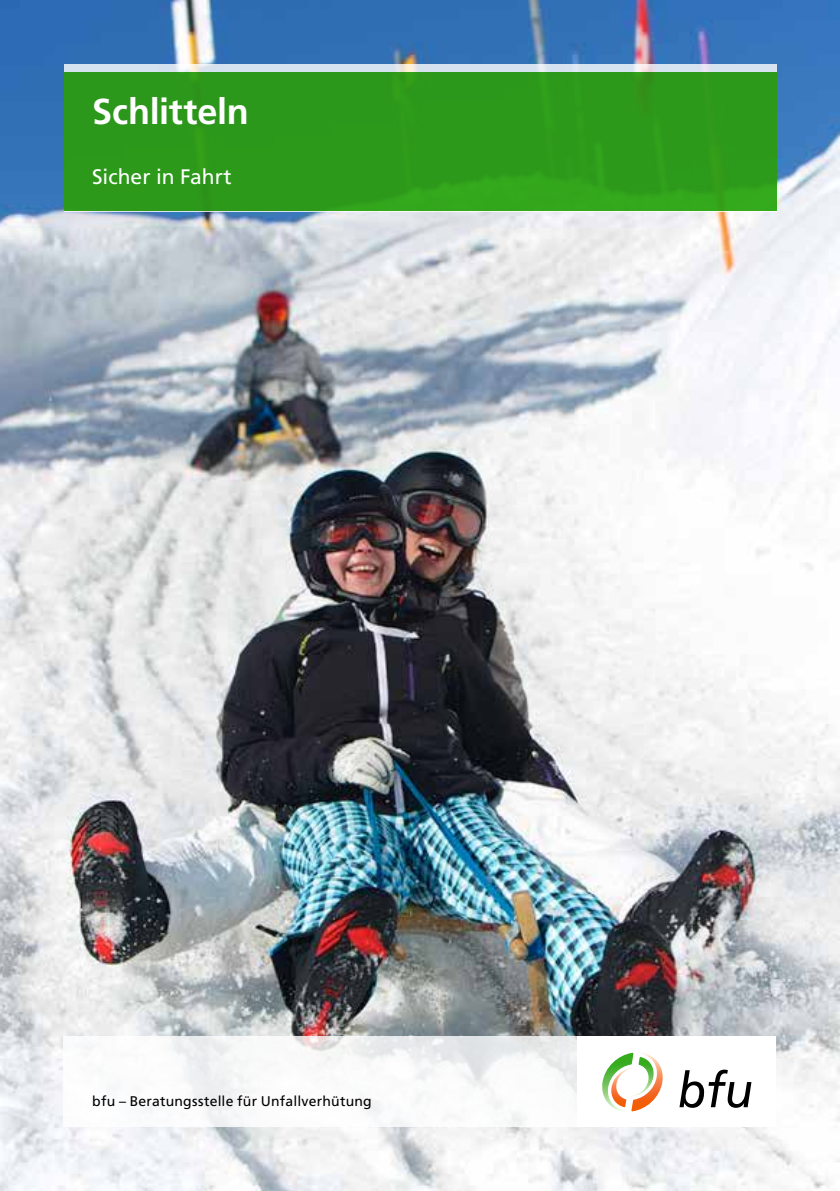
<style>
.page{position:relative;width:840px;height:1191px;background:#fff}
.page>*{position:absolute;margin:0;border:0;box-sizing:border-box;transform-origin:0 0}
.t1{font:700 36px "Frutiger LT Com";letter-spacing:-.005em;color:#fff}
.t2{font:21px "Frutiger LT Com";color:#fff}
.t3{font:14px "Frutiger LT Com";letter-spacing:.015em;color:#000}
</style>
<div class="page">
<img style="left:0;top:0;width:839px;height:1191px">
<div style="left:64px;top:1036px;width:711px;height:91px;background:#fff"></div>
<svg style="left:679px;top:1069px;width:72px;height:38px"></svg>
<svg style="left:602px;top:1052px;width:61px;height:59px"></svg>
<svg style="left:64px;top:64px;width:711px;height:8px;background:#d9e3ef"></svg>
<div style="left:64px;top:72px;width:711px;height:139px;background:linear-gradient(to right,#2c981b,#2e9d1b)"></div>
<h1 class="t1" style="left:92px;top:91px;width:158px">Schlitteln</h1>
<h2 class="t2" style="left:92px;top:165px;width:141px">Sicher in Fahrt</h2>
<p class="t3" style="left:92px;top:1092px;width:281px">bfu – Beratungsstelle für Unfallverhütung</p>
</div>
